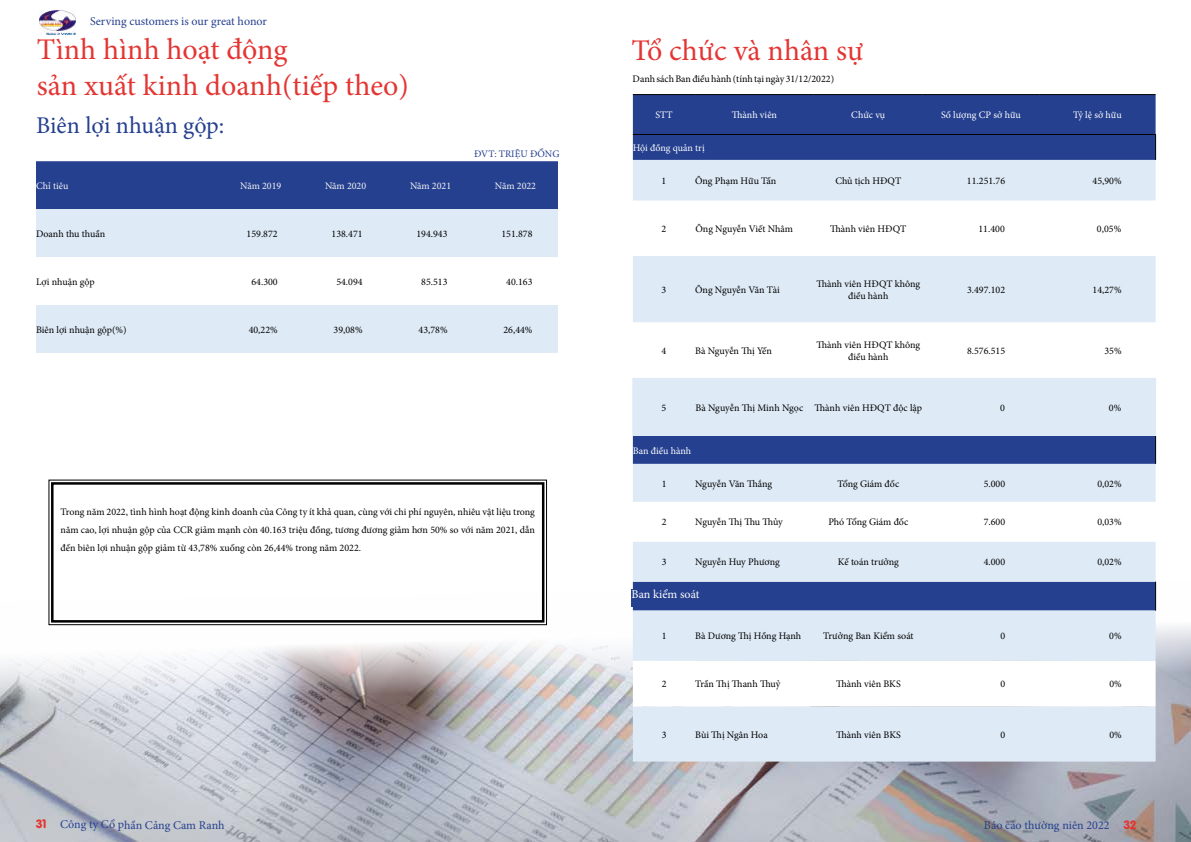
<style>
.page{position:relative;width:1191px;height:842px;background:#fff}
.page>*{position:absolute;margin:0;border:0;box-sizing:border-box;transform-origin:0 0}
.t1{font:30px/36px "Minion Pro";color:#e33633}
.t2{font:24px "Minion Pro";color:#25408f}
.t3{font:12px "Minion Pro";color:#25408f}
.t4{font:12px "Minion Pro";color:#fff}
.t5{font:700 12px "UVN Van";color:#e33633}
.t6{font:10px/18px "Minion Pro";color:#000;text-align:center}
.t7{font:10px "Minion Pro";color:#fff}
.t8{font:10px "Minion Pro";color:#f5f5f5}
.t9{font:10px "Minion Pro";color:#25408f}
.s1{font-family:"UVN Van";font-weight:700;color:#e33633}
</style>
<div class="page">
<img style="left:0;top:10px;width:1191px;height:832px">
<div style="left:36px;top:161px;width:522px;height:48px;background:#25408f"></div>
<svg style="left:36px;top:209px;width:522px;height:144px;fill:#deeaf6"></svg>
<svg style="left:48px;top:479px;width:499px;height:146px"></svg>
<div style="left:51px;top:482px;width:493px;height:141px;border:2px solid #000"></div>
<div style="left:633px;top:95px;width:522px;height:65px;background:#25408f"></div>
<div style="left:633px;top:160px;width:522px;height:602px;background:#deeaf6"></div>
<svg style="left:633px;top:201px;width:522px;height:341px"></svg>
<svg style="left:633px;top:661px;width:522px;height:46px"></svg>
<hr style="left:633px;top:134px;width:62px;height:1px;background:#000">
<hr style="left:695px;top:134px;width:119px;height:1px;background:#000">
<hr style="left:814px;top:134px;width:108px;height:1px;background:#000">
<hr style="left:922px;top:134px;width:117px;height:1px;background:#000">
<hr style="left:1039px;top:134px;width:117px;height:1px;background:#000">
<hr style="left:633px;top:94px;width:62px;height:1px;background:#000">
<hr style="left:695px;top:94px;width:119px;height:1px;background:#000">
<hr style="left:814px;top:94px;width:108px;height:1px;background:#000">
<hr style="left:922px;top:94px;width:117px;height:1px;background:#000">
<hr style="left:1039px;top:94px;width:116px;height:1px;background:#000">
<svg style="left:1155px;top:135px;width:1px;height:25px"></svg>
<svg style="left:633px;top:378px;width:523px;height:86px;background:#a1b2d4"></svg>
<svg style="left:633px;top:542px;width:523px;height:69px;background:#9aacd0"></svg>
<hr style="left:632px;top:201px;width:1px;height:55px;background:#fff">
<hr style="left:694px;top:201px;width:1px;height:55px;background:#fff">
<hr style="left:813px;top:201px;width:1px;height:55px;background:#fff">
<hr style="left:922px;top:201px;width:1px;height:55px;background:#fff">
<hr style="left:1038px;top:201px;width:1px;height:55px;background:#fff">
<hr style="left:1155px;top:201px;width:1px;height:55px;background:#fff">
<hr style="left:632px;top:378px;width:1px;height:58px;background:#deeaf6">
<hr style="left:694px;top:378px;width:1px;height:58px;background:#deeaf6">
<hr style="left:813px;top:378px;width:1px;height:58px;background:#deeaf6">
<hr style="left:922px;top:378px;width:1px;height:58px;background:#deeaf6">
<hr style="left:1038px;top:378px;width:1px;height:58px;background:#deeaf6">
<hr style="left:1155px;top:378px;width:1px;height:58px;background:#deeaf6">
<div style="left:631px;top:590px;width:163px;height:17px;background:#25408f"></div>
<img style="left:39px;top:11px;width:37px;height:23px">
<p class="t3" style="left:90px;top:13px;width:178px">Serving customers is our great honor</p>
<h1 class="t1" style="left:37px;top:32px;width:374px">Tình hình hoạt động<br>sản xuất kinh doanh(tiếp theo)</h1>
<h2 class="t2" style="left:36px;top:110px;width:190px">Biên lợi nhuận gộp:</h2>
<p class="t9" style="left:474px;top:147px;width:87px">ĐVT: TRIỆU ĐỒNG</p>
<p class="t8" style="left:36px;top:179px;width:34px">Chỉ tiêu</p>
<p class="t8" style="left:240px;top:179px;width:43px">Năm 2019</p>
<p class="t8" style="left:325px;top:179px;width:43px">Năm 2020</p>
<p class="t8" style="left:410px;top:179px;width:43px">Năm 2021</p>
<p class="t8" style="left:495px;top:179px;width:43px">Năm 2022</p>
<p class="t6" style="left:36px;top:225px;width:71px">Doanh thu thuần</p>
<p class="t6" style="left:247px;top:225px;width:33px">159.872</p>
<p class="t6" style="left:331px;top:225px;width:33px">138.471</p>
<p class="t6" style="left:416px;top:225px;width:33px">194.943</p>
<p class="t6" style="left:501px;top:225px;width:33px">151.878</p>
<p class="t6" style="left:36px;top:273px;width:60px">Lợi nhuận gộp</p>
<p class="t6" style="left:251px;top:273px;width:28px">64.300</p>
<p class="t6" style="left:336px;top:273px;width:28px">54.094</p>
<p class="t6" style="left:421px;top:273px;width:28px">85.513</p>
<p class="t6" style="left:506px;top:273px;width:28px">40.163</p>
<p class="t6" style="left:36px;top:320px;width:92px">Biên lợi nhuận gộp(%)</p>
<p class="t6" style="left:249px;top:320px;width:31px">40,22%</p>
<p class="t6" style="left:334px;top:320px;width:31px">39,08%</p>
<p class="t6" style="left:418px;top:320px;width:31px">43,78%</p>
<p class="t6" style="left:503px;top:320px;width:31px">26,44%</p>
<p class="t6" style="left:61px;top:503px;width:476px;text-align:justify">Trong năm 2022, tình hình hoạt động kinh doanh của Công ty ít khả quan, cùng với chi phí nguyên, nhiêu vật liệu trong năm cao, lợi nhuận gộp của CCR giảm mạnh còn 40.163 triệu đồng, tương đương giảm hơn 50% so với năm 2021, dẫn đến biên lợi nhuận gộp giảm từ 43,78% xuống còn 26,44% trong năm 2022.</p>
<h1 class="t1" style="left:631px;top:32px;width:234px">Tổ chức và nhân sự</h1>
<p class="t6" style="left:632px;top:70px;width:203px">Danh sách Ban điều hành (tính tại ngày 31/12/2022)</p>
<p class="t7" style="left:655px;top:108px;width:19px">STT</p>
<p class="t7" style="left:732px;top:108px;width:47px">Thành viên</p>
<p class="t7" style="left:851px;top:108px;width:35px">Chức vụ</p>
<p class="t7" style="left:941px;top:108px;width:81px">Số lượng CP sở hữu</p>
<p class="t7" style="left:1073px;top:108px;width:50px">Tỷ lệ sở hữu</p>
<p class="t7" style="left:633px;top:141px;width:73px">Hội đồng quản trị</p>
<p class="t6" style="left:661px;top:172px;width:6px">1</p>
<p class="t6" style="left:695px;top:172px;width:83px">Ông Phạm Hữu Tấn</p>
<p class="t6" style="left:835px;top:172px;width:67px">Chủ tịch HĐQT</p>
<p class="t6" style="left:967px;top:172px;width:40px">11.251.76</p>
<p class="t6" style="left:1092px;top:172px;width:31px">45,90%</p>
<p class="t6" style="left:661px;top:220px;width:6px">2</p>
<p class="t6" style="left:695px;top:220px;width:99px">Ông Nguyễn Viết Nhâm</p>
<p class="t6" style="left:830px;top:220px;width:78px">Thành viên HĐQT</p>
<p class="t6" style="left:978px;top:220px;width:28px">11.400</p>
<p class="t6" style="left:1097px;top:220px;width:26px">0,05%</p>
<p class="t6" style="left:661px;top:281px;width:6px">3</p>
<p class="t6" style="left:695px;top:281px;width:86px">Ông Nguyễn Văn Tài</p>
<p class="t6" style="left:816px;top:278px;width:105px;line-height:12px">Thành viên HĐQT không điều hành</p>
<p class="t6" style="left:967px;top:281px;width:40px">3.497.102</p>
<p class="t6" style="left:1092px;top:281px;width:31px">14,27%</p>
<p class="t6" style="left:661px;top:342px;width:6px">4</p>
<p class="t6" style="left:695px;top:342px;width:78px">Bà Nguyễn Thị Yến</p>
<p class="t6" style="left:816px;top:339px;width:105px;line-height:12px">Thành viên HĐQT không điều hành</p>
<p class="t6" style="left:967px;top:342px;width:40px">8.576.515</p>
<p class="t6" style="left:1104px;top:342px;width:19px">35%</p>
<p class="t6" style="left:661px;top:398px;width:6px">5</p>
<p class="t6" style="left:695px;top:398px;width:228px">Bà Nguyễn Thị Minh Ngọc Thành viên HĐQT độc lập</p>
<p class="t6" style="left:1000px;top:398px;width:6px">0</p>
<p class="t6" style="left:1108px;top:398px;width:14px">0%</p>
<p class="t7" style="left:633px;top:444px;width:60px">Ban điều hành</p>
<p class="t6" style="left:661px;top:474px;width:6px">1</p>
<p class="t6" style="left:695px;top:474px;width:78px">Nguyễn Văn Thắng</p>
<p class="t6" style="left:837px;top:474px;width:63px">Tổng Giám đốc</p>
<p class="t6" style="left:983px;top:474px;width:23px">5.000</p>
<p class="t6" style="left:1097px;top:474px;width:26px">0,02%</p>
<p class="t6" style="left:661px;top:513px;width:6px">2</p>
<p class="t6" style="left:695px;top:513px;width:89px">Nguyễn Thị Thu Thủy</p>
<p class="t6" style="left:828px;top:513px;width:81px">Phó Tổng Giám đốc</p>
<p class="t6" style="left:983px;top:513px;width:23px">7.600</p>
<p class="t6" style="left:1097px;top:513px;width:26px">0,03%</p>
<p class="t6" style="left:661px;top:553px;width:6px">3</p>
<p class="t6" style="left:695px;top:553px;width:86px">Nguyễn Huy Phương</p>
<p class="t6" style="left:838px;top:553px;width:62px">Kế toán trưởng</p>
<p class="t6" style="left:983px;top:553px;width:23px">4.000</p>
<p class="t6" style="left:1097px;top:553px;width:26px">0,02%</p>
<p class="t4" style="left:631px;top:586px;width:69px">Ban kiểm soát</p>
<p class="t6" style="left:661px;top:627px;width:6px">1</p>
<p class="t6" style="left:695px;top:627px;width:108px">Bà Dương Thị Hồng Hạnh</p>
<p class="t6" style="left:823px;top:627px;width:92px">Trưởng Ban Kiểm soát</p>
<p class="t6" style="left:1000px;top:627px;width:6px">0</p>
<p class="t6" style="left:1109px;top:627px;width:14px">0%</p>
<p class="t6" style="left:661px;top:675px;width:6px">2</p>
<p class="t6" style="left:695px;top:675px;width:87px">Trần Thị Thanh Thuỷ</p>
<p class="t6" style="left:836px;top:675px;width:66px">Thành viên BKS</p>
<p class="t6" style="left:1000px;top:675px;width:6px">0</p>
<p class="t6" style="left:1109px;top:675px;width:14px">0%</p>
<p class="t6" style="left:661px;top:726px;width:6px">3</p>
<p class="t6" style="left:695px;top:726px;width:74px">Bùi Thị Ngân Hoa</p>
<p class="t6" style="left:836px;top:726px;width:66px">Thành viên BKS</p>
<p class="t6" style="left:1000px;top:726px;width:6px">0</p>
<p class="t6" style="left:1109px;top:726px;width:14px">0%</p>
<p class="t5" style="left:36px;top:814px;width:12px">31</p>
<p class="t3" style="left:984px;top:817px;width:154px">Báo cáo thường niên 2022 <span class="s1">32</span></p>
<p class="t3" style="left:60px;top:817px;width:166px">Công ty Cổ phần Cảng Cam Ranh</p>
</div>
